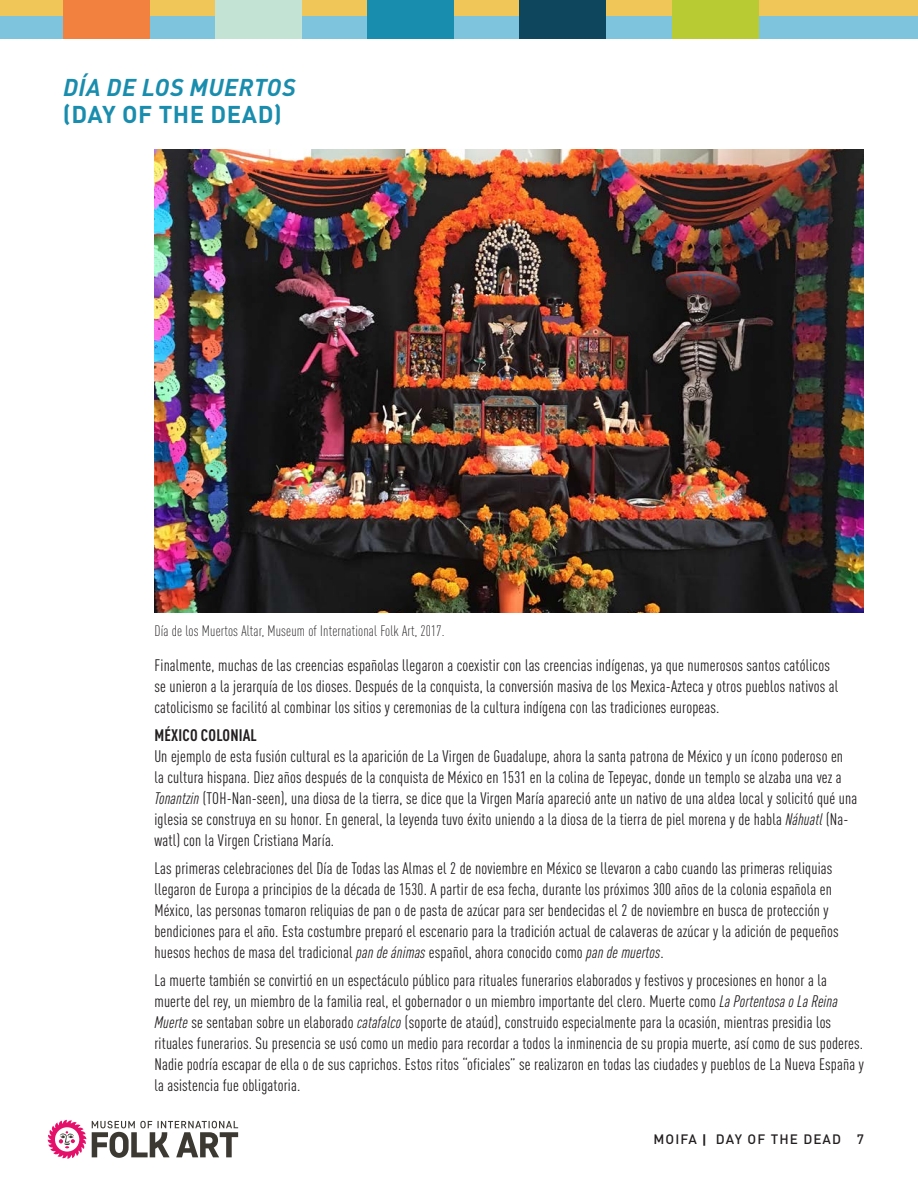
<style>
.page{position:relative;width:918px;height:1188px;background:#fff}
.page>*{position:absolute;margin:0;border:0;box-sizing:border-box;transform-origin:0 0}
.t1{font:italic 700 24px "DIN Pro";letter-spacing:.02em;color:#198dae}
.t2{font:700 24px "DIN Pro";letter-spacing:.02em;color:#198dae}
.t3{font:condensed 16.5px/21px "DIN Pro";letter-spacing:.01em;color:#231f20}
.t4{font:700 condensed 16.5px "DIN Pro";letter-spacing:.01em;color:#231f20}
.t5{font:300 condensed 15px "DIN Pro";letter-spacing:.01em;color:#231f20}
.t6{font:500 13.5px "DIN Pro";letter-spacing:.08em;color:#231f20}
.s1{font-style:italic}
.s2{font-family:"Neutra Text";font-weight:700}
</style>
<div class="page">
<div style="left:0;top:0;width:918px;height:39px;background:#7ec4dc"></div>
<div style="left:0;top:0;width:918px;height:16px;background:#f0c659"></div>
<div style="left:520px;top:0;width:86px;height:39px;background:#0e465d"></div>
<div style="left:672px;top:0;width:86px;height:39px;background:#b8cb32"></div>
<div style="left:367px;top:0;width:87px;height:39px;background:#198dae"></div>
<div style="left:215px;top:0;width:86px;height:39px;background:#c3e4d5"></div>
<div style="left:63px;top:0;width:86px;height:39px;background:#f2803f"></div>
<svg style="left:92px;top:1121px;width:146px;height:37px"></svg>
<svg style="left:48px;top:1120px;width:38px;height:39px"></svg>
<img style="left:154px;top:149px;width:710px;height:463px">
<p class="t1" style="left:63px;top:68px;width:234px">DÍA DE LOS MUERTOS</p>
<p class="t2" style="left:63px;top:94px;width:220px">(DAY OF THE DEAD)</p>
<p class="t5" style="left:154px;top:620px;width:292px">Día de los Muertos Altar, Museum of International Folk Art, 2017.</p>
<p class="t3" style="left:154px;top:654px;width:685px">Finalmente, muchas de las creencias españolas llegaron a coexistir con las creencias indígenas, ya que numerosos santos católicos se unieron a la jerarquía de los dioses. Después de la conquista, la conversión masiva de los Mexica-Azteca y otros pueblos nativos al catolicismo se facilitó al combinar los sitios y ceremonias de la cultura indígena con las tradiciones europeas.</p>
<p class="t4" style="left:154px;top:723px;width:104px">MÉXICO COLONIAL</p>
<p class="t3" style="left:154px;top:745px;width:704px">Un ejemplo de esta fusión cultural es la aparición de La Virgen de Guadalupe, ahora la santa patrona de México y un ícono poderoso en<br>la cultura hispana. Diez años después de la conquista de México en 1531 en la colina de Tepeyac, donde un templo se alzaba una vez a <span class="s1">Tonantzin</span> (TOH-Nan-seen), una diosa de la tierra, se dice que la Virgen María apareció ante un nativo de una aldea local y solicitó qué una iglesia se construya en su honor. En general, la leyenda tuvo éxito uniendo a la diosa de la tierra de piel morena y de habla <span class="s1">Náhuatl</span> (Na&shy;watl) con la Virgen Cristiana María.</p>
<p class="t3" style="left:154px;top:856px;width:686px">Las primeras celebraciones del Día de Todas las Almas el 2 de noviembre en México se llevaron a cabo cuando las primeras reliquias llegaron de Europa a principios de la década de 1530. A partir de esa fecha, durante los próximos 300 años de la colonia española en México, las personas tomaron reliquias de pan o de pasta de azúcar para ser bendecidas el 2 de noviembre en busca de protección y bendiciones para el año. Esta costumbre preparó el escenario para la tradición actual de calaveras de azúcar y la adición de pequeños huesos hechos de masa del tradicional <span class="s1">pan de ánimas</span> español, ahora conocido como <span class="s1">pan de muertos</span>.</p>
<p class="t3" style="left:154px;top:968px;width:711px">La muerte también se convirtió en un espectáculo público para rituales funerarios elaborados y festivos y procesiones en honor a la muerte del rey, un miembro de la familia real, el gobernador o un miembro importante del clero. Muerte como <span class="s1">La Portentosa o La Reina Muerte</span> se sentaban sobre un elaborado <span class="s1">catafalco</span> (soporte de ataúd), construido especialmente para la ocasión, mientras presidia los rituales funerarios. Su presencia se usó como un medio para recordar a todos la inminencia de su propia muerte, así como de sus poderes.<br>Nadie podría escapar de ella o de sus caprichos. Estos ritos “oficiales” se realizaron en todas las ciudades y pueblos de La Nueva España y la asistencia fue obligatoria.</p>
<p class="t6" style="left:654px;top:1128px;width:212px">MOIFA <span class="s2">|</span> DAY OF THE DEAD 7</p>
</div>
